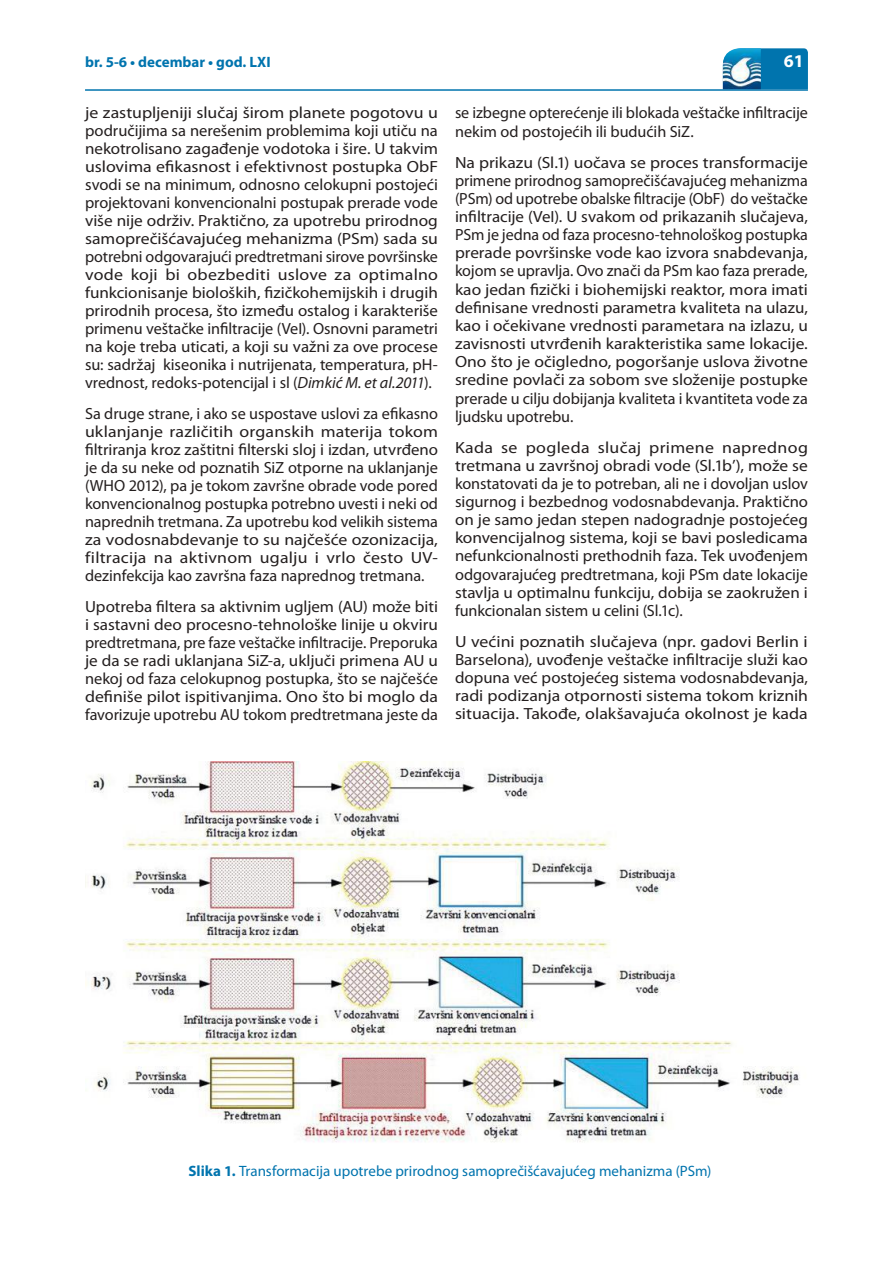
<style>
.page{position:relative;width:893px;height:1263px;background:#fff}
.page>*{position:absolute;margin:0;border:0;box-sizing:border-box;transform-origin:0 0}
.t1{font:700 18px "Myriad Pro";color:#fff}
.t2{font:16.2px/18px "Myriad Pro";color:#241f1f;text-align:justify;scale:1.1 1}
.t3{font:16.2px/18.1px "Myriad Pro";color:#241f1f;text-align:justify;scale:1.08 1}
.t4{font:16.2px/18px "Myriad Pro";color:#241f1f;text-align:justify}
.t5{font:16.2px/18px "Myriad Pro";color:#241f1f;text-align:justify;scale:1.05 1}
.t6{font:15px "Myriad Pro";color:#0074ae}
.t7{font:700 15px "Myriad Pro";color:#0074ae}
.s1{font-style:italic}
.s2{font-weight:700}
</style>
<div class="page">
<div style="left:761px;top:48px;width:47px;height:41px;background:#0074ae"></div>
<img style="left:723px;top:48px;width:38px;height:41px">
<hr style="left:85px;top:89px;width:723px;height:2px;background:#0074ae">
<img style="left:85px;top:762px;width:715px;height:380px">
<p class="t7" style="left:85px;top:56px;width:187px">br. 5-6 • decembar • god. LXI</p>
<p class="t1" style="left:784px;top:54px;width:21px">61</p>
<p class="t2" style="left:85px;top:105px;width:322px">je zastupljeniji slučaj širom planete pogotovu u područijima sa nerešenim problemima koji utiču na nekotrolisano zagađenje vodotoka i šire. U takvim uslovima efikasnost i efektivnost postupka ObF svodi se na minimum, odnosno celokupni postojeći projektovani konvencionalni postupak prerade vode više nije održiv. Praktično, za upotrebu prirodnog samoprečišćavajućeg mehanizma (PSm) sada su potrebni odgovarajući predtretmani sirove površinske vode koji bi obezbediti uslove za optimalno funkcionisanje bioloških, fizičkohemijskih i drugih prirodnih procesa, što između ostalog i karakteriše primenu veštačke infiltracije (VeI). Osnovni parametri na koje treba uticati, a koji su važni za ove procese su: sadržaj kiseonika i nutrijenata, temperatura, pH&shy;vrednost, redoks-potencijal i sl (<span class="s1">Dimkić M. et al.2011</span>).</p>
<p class="t4" style="left:85px;top:406px;width:354px">Sa druge strane, i ako se uspostave uslovi za efikasno uklanjanje različitih organskih materija tokom filtriranja kroz zaštitni filterski sloj i izdan, utvrđeno je da su neke od poznatih SiZ otporne na uklanjanje (WHO 2012), pa je tokom završne obrade vode pored konvencionalnog postupka potrebno uvesti i neki od naprednih tretmana. Za upotrebu kod velikih sistema za vodosnabdevanje to su najčešće ozonizacija, filtracija na aktivnom ugalju i vrlo često UV&shy;dezinfekcija kao završna faza naprednog tretmana.</p>
<p class="t5" style="left:85px;top:599px;width:338px">Upotreba filtera sa aktivnim ugljem (AU) može biti i sastavni deo procesno-tehnološke linije u okviru predtretmana, pre faze veštačke infiltracije. Preporuka je da se radi uklanjana SiZ-a, uključi primena AU u nekoj od faza celokupnog postupka, što se najčešće definiše pilot ispitivanjima. Ono što bi moglo da favorizuje upotrebu AU tokom predtretmana jeste da</p>
<p class="t4" style="left:455px;top:105px;width:354px">se izbegne opterećenje ili blokada veštačke infiltracije nekim od postojećih ili budućih SiZ.</p>
<p class="t3" style="left:455px;top:154px;width:328px">Na prikazu (Sl.1) uočava se proces transformacije primene prirodnog samoprečišćavajućeg mehanizma (PSm) od upotrebe obalske filtracije (ObF) do veštačke infiltracije (VeI). U svakom od prikazanih slučajeva, PSm je jedna od faza procesno-tehnološkog postupka prerade površinske vode kao izvora snabdevanja, kojom se upravlja. Ovo znači da PSm kao faza prerade, kao jedan fizički i biohemijski reaktor, mora imati definisane vrednosti parametra kvaliteta na ulazu, kao i očekivane vrednosti parametara na izlazu, u zavisnosti utvrđenih karakteristika same lokacije.<br>Ono što je očigledno, pogoršanje uslova životne sredine povlači za sobom sve složenije postupke prerade u cilju dobijanja kvaliteta i kvantiteta vode za ljudsku upotrebu.</p>
<p class="t2" style="left:455px;top:439px;width:322px">Kada se pogleda slučaj primene naprednog tretmana u završnoj obradi vode (Sl.1b’), može se konstatovati da je to potreban, ali ne i dovoljan uslov sigurnog i bezbednog vodosnabdevanja. Praktično on je samo jedan stepen nadogradnje postojećeg konvencijalnog sistema, koji se bavi posledicama nefunkcionalnosti prethodnih faza. Tek uvođenjem odgovarajućeg predtretmana, koji PSm date lokacije stavlja u optimalnu funkciju, dobija se zaokružen i funkcionalan sistem u celini (Sl.1c).</p>
<p class="t2" style="left:455px;top:634px;width:322px">U većini poznatih slučajeva (npr. gadovi Berlin i Barselona), uvođenje veštačke infiltracije služi kao dopuna već postojećeg sistema vodosnabdevanja, radi podizanja otpornosti sistema tokom kriznih situacija. Takođe, olakšavajuća okolnost je kada</p>
<p class="t6" style="left:188px;top:1165px;width:525px"><span class="s2">Slika 1.</span> Transformacija upotrebe prirodnog samoprečišćavajućeg mehanizma (PSm)</p>
</div>
